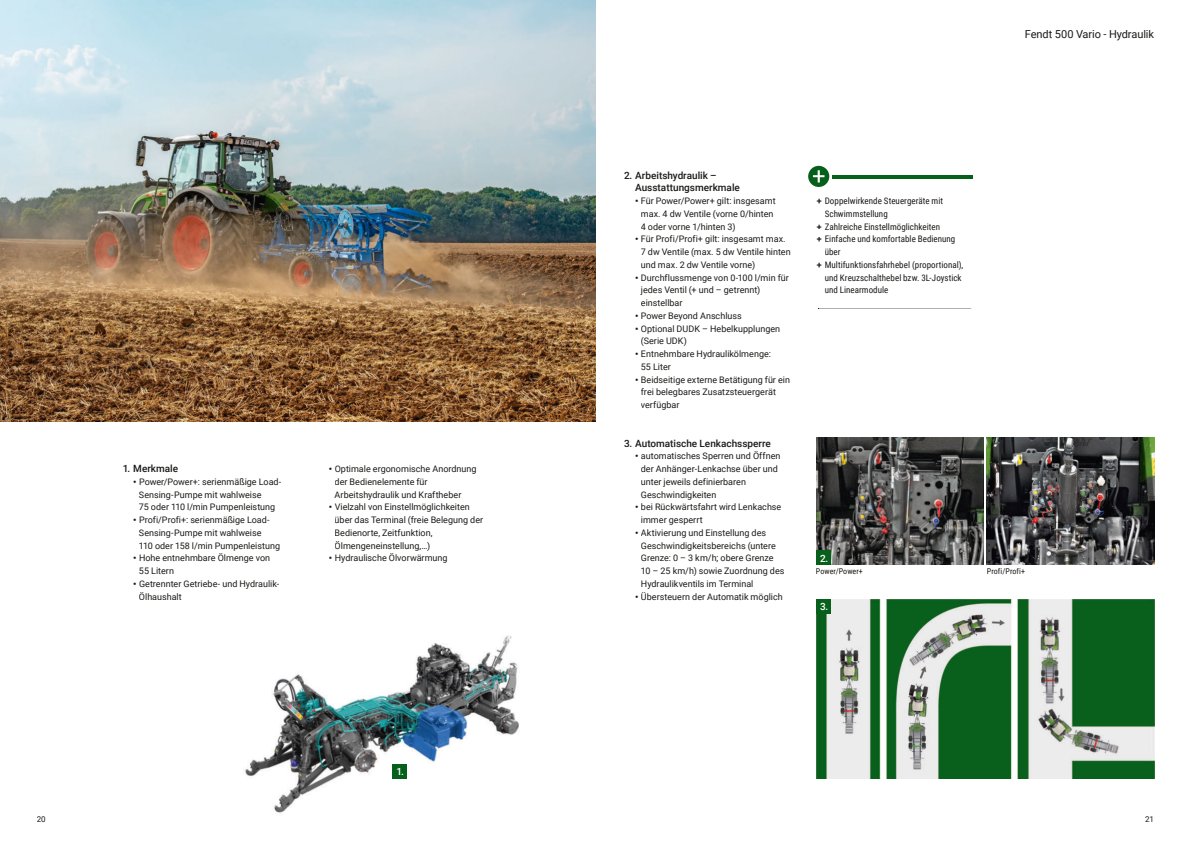
<style>
.page{position:relative;width:1191px;height:842px;background:#fff}
.page>*{position:absolute;margin:0;border:0;box-sizing:border-box;transform-origin:0 0}
.t1{font:11px "Roboto";letter-spacing:-.01em;color:#1a1a18}
.t2{font:500 10px/12.8px "Roboto";color:#1a1a18}
.t3{font:500 10px "Roboto";color:#fff}
.t4{font:9px/12.8px "Roboto";color:#1a1a18}
.t5{font:9px "Roboto Condensed";letter-spacing:.005em;color:#1a1a18}
.t6{font:8px "Roboto Condensed";letter-spacing:.005em;color:#1a1a18}
.t7{font:8px "Roboto";color:#1a1a18}
.s1{font-weight:900}
.s2{font-family:"Roboto";font-weight:700}
</style>
<div class="page">
<img style="left:0;top:0;width:595px;height:421px">
<img style="left:245px;top:635px;width:274px;height:178px">
<div style="left:393px;top:764px;width:14px;height:14px;background:#06601c"></div>
<hr style="left:595px;top:0;width:1px;height:421px;background:#eceded">
<img style="left:986px;top:437px;width:168px;height:128px">
<img style="left:816px;top:437px;width:168px;height:128px">
<div style="left:816px;top:551px;width:15px;height:14px;background:#06601c"></div>
<img style="left:816px;top:600px;width:338px;height:178px">
<div style="left:816px;top:600px;width:15px;height:14px;background:#06601c"></div>
<hr style="left:818px;top:308px;width:153px;height:1px;background:#1a1a18">
<hr style="left:832px;top:176px;width:140px;height:3px;background:#06601c">
<div style="left:808px;top:166px;width:21px;height:21px;background:#06601c;border-radius:50%"></div>
<svg style="left:813px;top:170px;width:11px;height:13px"></svg>
<p class="t7" style="left:37px;top:816px;width:10px">20</p>
<p class="t2" style="left:123px;top:462px;width:57px">1. Merkmale</p>
<p class="t4" style="left:139px;top:476px;width:144px;text-indent:-6px"><span class="s1">•</span> Power/Power+: serienmäßige Load-<br>Sensing-Pumpe mit wahlweise<br>75 oder 110 l/min Pumpenleistung</p>
<p class="t4" style="left:139px;top:514px;width:143px;text-indent:-6px"><span class="s1">•</span> Profi/Profi+: serienmäßige Load-<br>Sensing-Pumpe mit wahlweise<br>110 oder 158 l/min Pumpenleistung</p>
<p class="t4" style="left:139px;top:552px;width:133px;text-indent:-6px"><span class="s1">•</span> Hohe entnehmbare Ölmenge von<br>55 Litern</p>
<p class="t4" style="left:139px;top:578px;width:142px;text-indent:-6px"><span class="s1">•</span> Getrennter Getriebe- und Hydraulik-<br>Ölhaushalt</p>
<p class="t4" style="left:334px;top:463px;width:144px;text-indent:-6px"><span class="s1">•</span> Optimale ergonomische Anordnung der Bedienelemente für<br>Arbeitshydraulik und Kraftheber</p>
<p class="t4" style="left:334px;top:501px;width:150px;text-indent:-6px"><span class="s1">•</span> Vielzahl von Einstellmöglichkeiten über das Terminal (freie Belegung der<br>Bedienorte, Zeitfunktion,<br>Ölmengeneinstellung,…)</p>
<p class="t4" style="left:329px;top:552px;width:120px"><span class="s1">•</span> Hydraulische Ölvorwärmung</p>
<p class="t3" style="left:396px;top:765px;width:9px">1.</p>
<p class="t1" style="left:1025px;top:29px;width:131px">Fendt 500 Vario - Hydraulik</p>
<p class="t2" style="left:635px;top:170px;width:106px;text-indent:-11px">2. Arbeitshydraulik –<br>Ausstattungsmerkmale</p>
<p class="t4" style="left:641px;top:195px;width:136px;text-indent:-6px"><span class="s1">•</span> Für Power/Power+ gilt: insgesamt max. 4 dw Ventile (vorne 0/hinten<br>4 oder vorne 1/hinten 3)</p>
<p class="t4" style="left:641px;top:233px;width:151px;text-indent:-6px"><span class="s1">•</span> Für Profi/Profi+ gilt: insgesamt max.<br>7 dw Ventile (max. 5 dw Ventile hinten und max. 2 dw Ventile vorne)</p>
<p class="t4" style="left:641px;top:272px;width:149px;text-indent:-6px"><span class="s1">•</span> Durchflussmenge von 0-100 l/min für jedes Ventil (+ und – getrennt) einstellbar</p>
<p class="t4" style="left:635px;top:310px;width:108px"><span class="s1">•</span> Power Beyond Anschluss</p>
<p class="t4" style="left:641px;top:323px;width:141px;text-indent:-6px"><span class="s1">•</span> Optional DUDK – Hebelkupplungen (Serie UDK)</p>
<p class="t4" style="left:641px;top:348px;width:132px;text-indent:-6px"><span class="s1">•</span> Entnehmbare Hydraulikölmenge:<br>55 Liter</p>
<p class="t4" style="left:641px;top:374px;width:151px;text-indent:-6px"><span class="s1">•</span> Beidseitige externe Betätigung für ein frei belegbares Zusatzsteuergerät verfügbar</p>
<p class="t2" style="left:624px;top:437px;width:148px">3. Automatische Lenkachssperre</p>
<p class="t4" style="left:641px;top:450px;width:141px;text-indent:-6px"><span class="s1">•</span> automatisches Sperren und Öffnen der Anhänger-Lenkachse über und unter jeweils definierbaren<br>Geschwindigkeiten</p>
<p class="t4" style="left:641px;top:501px;width:142px;text-indent:-6px"><span class="s1">•</span> bei Rückwärtsfahrt wird Lenkachse immer gesperrt</p>
<p class="t4" style="left:641px;top:527px;width:145px;text-indent:-6px"><span class="s1">•</span> Aktivierung und Einstellung des<br>Geschwindigkeitsbereichs (untere<br>Grenze: 0 – 3 km/h; obere Grenze<br>10 – 25 km/h) sowie Zuordnung des<br>Hydraulikventils im Terminal</p>
<p class="t4" style="left:635px;top:591px;width:149px"><span class="s1">•</span> Übersteuern der Automatik möglich</p>
<p class="t5" style="left:816px;top:197px;width:128px"><span class="s2">+</span> Doppelwirkende Steuergeräte mit</p>
<p class="t5" style="left:824px;top:210px;width:65px">Schwimmstellung</p>
<p class="t5" style="left:816px;top:222px;width:125px"><span class="s2">+</span> Zahlreiche Einstellmöglichkeiten</p>
<p class="t5" style="left:816px;top:235px;width:140px"><span class="s2">+</span> Einfache und komfortable Bedienung</p>
<p class="t5" style="left:824px;top:248px;width:17px">über</p>
<p class="t5" style="left:816px;top:261px;width:148px"><span class="s2">+</span> Multifunktionsfahrhebel (proportional),</p>
<p class="t5" style="left:824px;top:273px;width:138px">und Kreuzschalthebel bzw. 3L-Joystick</p>
<p class="t5" style="left:824px;top:286px;width:65px">und Linearmodule</p>
<p class="t3" style="left:820px;top:554px;width:10px">2.</p>
<p class="t6" style="left:816px;top:568px;width:48px">Power/Power+</p>
<p class="t6" style="left:986px;top:568px;width:40px">Profi/Profi+</p>
<p class="t3" style="left:820px;top:603px;width:10px">3.</p>
<p class="t7" style="left:1145px;top:816px;width:10px">21</p>
</div>
